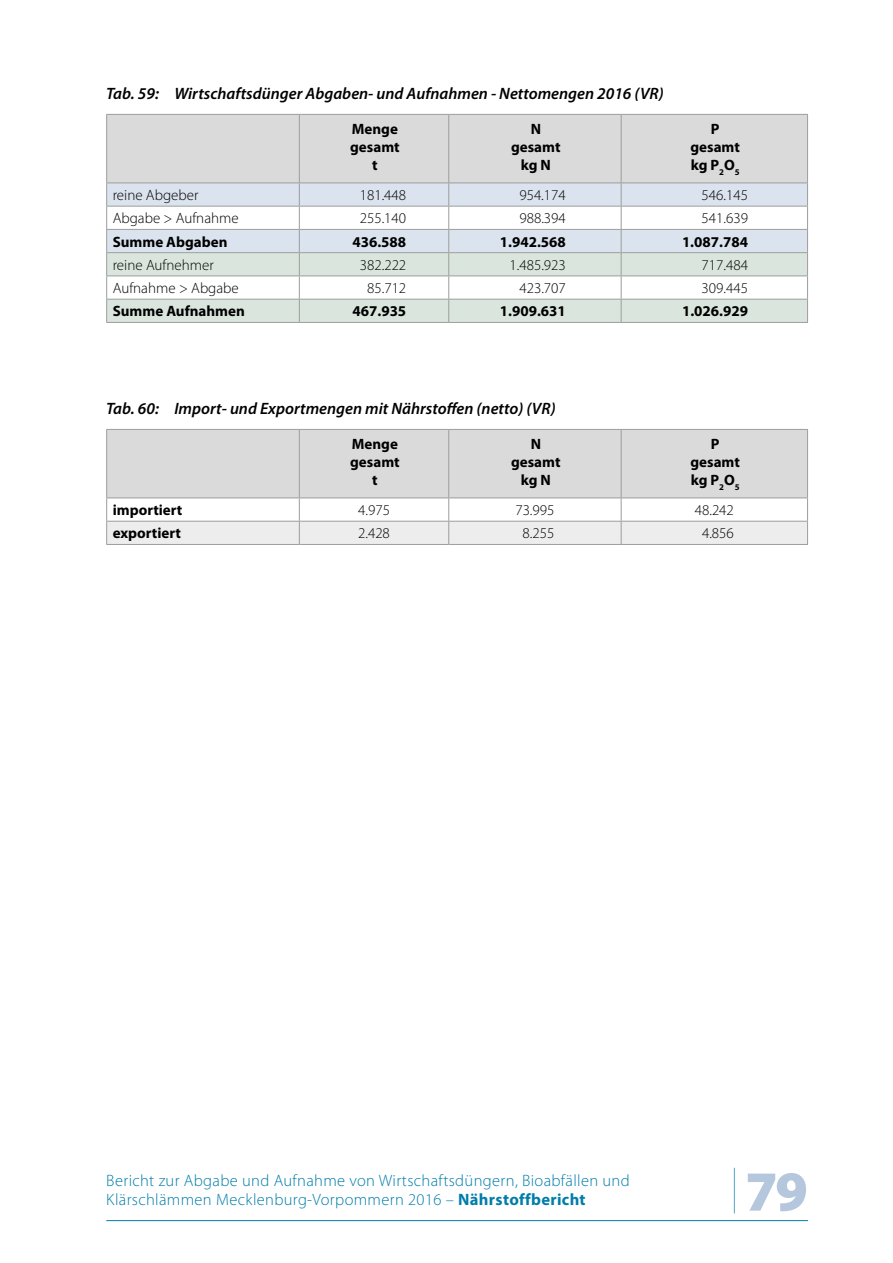
<style>
.page{position:relative;width:893px;height:1263px;background:#fff}
.page>*{position:absolute;margin:0;border:0;box-sizing:border-box;transform-origin:0 0}
.t1{font:900 57px "Myriad Pro";color:#b4c7dd}
.t2{font:300 16.5px/19.5px "Myriad Pro";letter-spacing:.02em;color:#007daa}
.t3{font:italic 600 16.5px "Myriad Pro";color:#000}
.t4{font:300 15px "Myriad Pro";color:#000}
.t5{font:700 15px/18px "Myriad Pro";color:#000;text-align:center}
.s1{font-weight:700}
</style>
<div class="page">
<hr style="left:106px;top:1220px;width:702px;height:1px;background:#007daa">
<div style="left:107px;top:115px;width:700px;height:68px;background:#dadada"></div>
<div style="left:107px;top:184px;width:700px;height:22px;background:#dbe3ee"></div>
<svg style="left:107px;top:207px;width:700px;height:45px;fill:#dbe3ee"></svg>
<svg style="left:107px;top:253px;width:700px;height:69px;fill:#dae6dd"></svg>
<hr style="left:106px;top:114px;width:193px;height:1px;background:#9d9d9c">
<hr style="left:106px;top:115px;width:1px;height:68px;background:#9d9d9c">
<hr style="left:299px;top:114px;width:150px;height:1px;background:#9d9d9c">
<hr style="left:299px;top:115px;width:1px;height:68px;background:#9d9d9c">
<hr style="left:449px;top:114px;width:172px;height:1px;background:#9d9d9c">
<hr style="left:448px;top:115px;width:1px;height:68px;background:#9d9d9c">
<hr style="left:621px;top:114px;width:187px;height:1px;background:#9d9d9c">
<hr style="left:621px;top:115px;width:1px;height:68px;background:#9d9d9c">
<hr style="left:807px;top:115px;width:1px;height:68px;background:#9d9d9c">
<hr style="left:106px;top:183px;width:193px;height:1px;background:#9d9d9c">
<hr style="left:299px;top:183px;width:150px;height:1px;background:#9d9d9c">
<hr style="left:449px;top:183px;width:172px;height:1px;background:#9d9d9c">
<hr style="left:621px;top:183px;width:187px;height:1px;background:#9d9d9c">
<hr style="left:106px;top:206px;width:193px;height:1px;background:#9d9d9c">
<hr style="left:299px;top:206px;width:150px;height:1px;background:#9d9d9c">
<hr style="left:449px;top:206px;width:172px;height:1px;background:#9d9d9c">
<hr style="left:621px;top:206px;width:187px;height:1px;background:#9d9d9c">
<hr style="left:106px;top:229px;width:193px;height:1px;background:#9d9d9c">
<hr style="left:299px;top:229px;width:150px;height:1px;background:#9d9d9c">
<hr style="left:449px;top:229px;width:172px;height:1px;background:#9d9d9c">
<hr style="left:621px;top:229px;width:187px;height:1px;background:#9d9d9c">
<hr style="left:106px;top:252px;width:193px;height:1px;background:#9d9d9c">
<hr style="left:299px;top:252px;width:150px;height:1px;background:#9d9d9c">
<hr style="left:449px;top:252px;width:172px;height:1px;background:#9d9d9c">
<hr style="left:621px;top:252px;width:187px;height:1px;background:#9d9d9c">
<hr style="left:106px;top:276px;width:193px;height:1px;background:#9d9d9c">
<hr style="left:299px;top:276px;width:150px;height:1px;background:#9d9d9c">
<hr style="left:449px;top:276px;width:172px;height:1px;background:#9d9d9c">
<hr style="left:621px;top:276px;width:187px;height:1px;background:#9d9d9c">
<hr style="left:106px;top:299px;width:193px;height:1px;background:#9d9d9c">
<svg style="left:106px;top:183px;width:1px;height:139px"></svg>
<hr style="left:299px;top:299px;width:150px;height:1px;background:#9d9d9c">
<svg style="left:299px;top:183px;width:1px;height:139px"></svg>
<hr style="left:449px;top:299px;width:172px;height:1px;background:#9d9d9c">
<svg style="left:448px;top:183px;width:1px;height:139px"></svg>
<hr style="left:621px;top:299px;width:187px;height:1px;background:#9d9d9c">
<svg style="left:621px;top:183px;width:1px;height:139px"></svg>
<svg style="left:807px;top:183px;width:1px;height:139px"></svg>
<hr style="left:106px;top:322px;width:193px;height:1px;background:#9d9d9c">
<hr style="left:299px;top:322px;width:150px;height:1px;background:#9d9d9c">
<hr style="left:449px;top:322px;width:172px;height:1px;background:#9d9d9c">
<hr style="left:621px;top:322px;width:187px;height:1px;background:#9d9d9c">
<div style="left:107px;top:430px;width:700px;height:68px;background:#dadada"></div>
<hr style="left:106px;top:429px;width:193px;height:1px;background:#9d9d9c">
<hr style="left:106px;top:430px;width:1px;height:68px;background:#9d9d9c">
<hr style="left:299px;top:429px;width:150px;height:1px;background:#9d9d9c">
<hr style="left:299px;top:430px;width:1px;height:68px;background:#9d9d9c">
<hr style="left:449px;top:429px;width:172px;height:1px;background:#9d9d9c">
<hr style="left:448px;top:430px;width:1px;height:68px;background:#9d9d9c">
<hr style="left:621px;top:429px;width:187px;height:1px;background:#9d9d9c">
<hr style="left:621px;top:430px;width:1px;height:68px;background:#9d9d9c">
<hr style="left:807px;top:430px;width:1px;height:68px;background:#9d9d9c">
<svg style="left:106px;top:498px;width:702px;height:46px"></svg>
<hr style="left:106px;top:544px;width:193px;height:1px;background:#9d9d9c">
<hr style="left:299px;top:544px;width:150px;height:1px;background:#9d9d9c">
<hr style="left:449px;top:544px;width:172px;height:1px;background:#9d9d9c">
<hr style="left:621px;top:544px;width:187px;height:1px;background:#9d9d9c">
<p class="t3" style="left:106px;top:83px;width:559px">Tab. 59: Wirtschaftsdünger Abgaben- und Aufnahmen - Nettomengen 2016 (VR)</p>
<p class="t5" style="left:350px;top:120px;width:51px">Menge gesamt t</p>
<p class="t5" style="left:511px;top:120px;width:51px">N gesamt kg N</p>
<p class="t5" style="left:690px;top:120px;width:51px">P gesamt kg P<sub>2</sub>O<sub>5</sub></p>
<p class="t4" style="left:113px;top:186px;width:87px">reine Abgeber</p>
<p class="t4" style="left:360px;top:186px;width:48px">181.448</p>
<p class="t4" style="left:519px;top:186px;width:48px">954.174</p>
<p class="t4" style="left:701px;top:186px;width:48px">546.145</p>
<p class="t4" style="left:113px;top:209px;width:128px">Abgabe &gt; Aufnahme</p>
<p class="t4" style="left:360px;top:209px;width:48px">255.140</p>
<p class="t4" style="left:519px;top:209px;width:48px">988.394</p>
<p class="t4" style="left:701px;top:209px;width:48px">541.639</p>
<p class="t5" style="left:113px;top:232px;width:116px">Summe Abgaben</p>
<p class="t5" style="left:352px;top:232px;width:55px">436.588</p>
<p class="t5" style="left:500px;top:232px;width:68px">1.942.568</p>
<p class="t5" style="left:682px;top:232px;width:68px">1.087.784</p>
<p class="t4" style="left:113px;top:256px;width:103px">reine Aufnehmer</p>
<p class="t4" style="left:360px;top:256px;width:48px">382.222</p>
<p class="t4" style="left:509px;top:256px;width:58px">1.485.923</p>
<p class="t4" style="left:701px;top:256px;width:48px">717.484</p>
<p class="t4" style="left:113px;top:279px;width:128px">Aufnahme &gt; Abgabe</p>
<p class="t4" style="left:367px;top:279px;width:41px">85.712</p>
<p class="t4" style="left:519px;top:279px;width:48px">423.707</p>
<p class="t4" style="left:701px;top:279px;width:48px">309.445</p>
<p class="t5" style="left:113px;top:302px;width:134px">Summe Aufnahmen</p>
<p class="t5" style="left:352px;top:302px;width:55px">467.935</p>
<p class="t5" style="left:500px;top:302px;width:68px">1.909.631</p>
<p class="t5" style="left:682px;top:302px;width:68px">1.026.929</p>
<p class="t3" style="left:106px;top:398px;width:451px">Tab. 60: Import- und Exportmengen mit Nährstoffen (netto) (VR)</p>
<p class="t5" style="left:350px;top:435px;width:51px">Menge gesamt t</p>
<p class="t5" style="left:511px;top:435px;width:51px">N gesamt kg N</p>
<p class="t5" style="left:690px;top:435px;width:51px">P gesamt kg P<sub>2</sub>O<sub>5</sub></p>
<p class="t5" style="left:113px;top:501px;width:71px">importiert</p>
<p class="t4" style="left:358px;top:501px;width:33px">4.975</p>
<p class="t4" style="left:515px;top:501px;width:41px">73.995</p>
<p class="t4" style="left:695px;top:501px;width:41px">48.242</p>
<p class="t5" style="left:113px;top:524px;width:70px">exportiert</p>
<p class="t4" style="left:358px;top:524px;width:33px">2.428</p>
<p class="t4" style="left:523px;top:524px;width:33px">8.255</p>
<p class="t4" style="left:702px;top:524px;width:33px">4.856</p>
<p class="t2" style="left:106px;top:1170px;width:525px">Bericht zur Abgabe und Aufnahme von Wirtschaftsdüngern, Bioabfällen und<br>Klärschlämmen Mecklenburg-Vorpommern 2016 – <span class="s1">Nährstoffbericht</span></p>
<h1 class="t1" style="left:733px;top:1153px;width:77px"><sup>|</sup> 79</h1>
</div>
